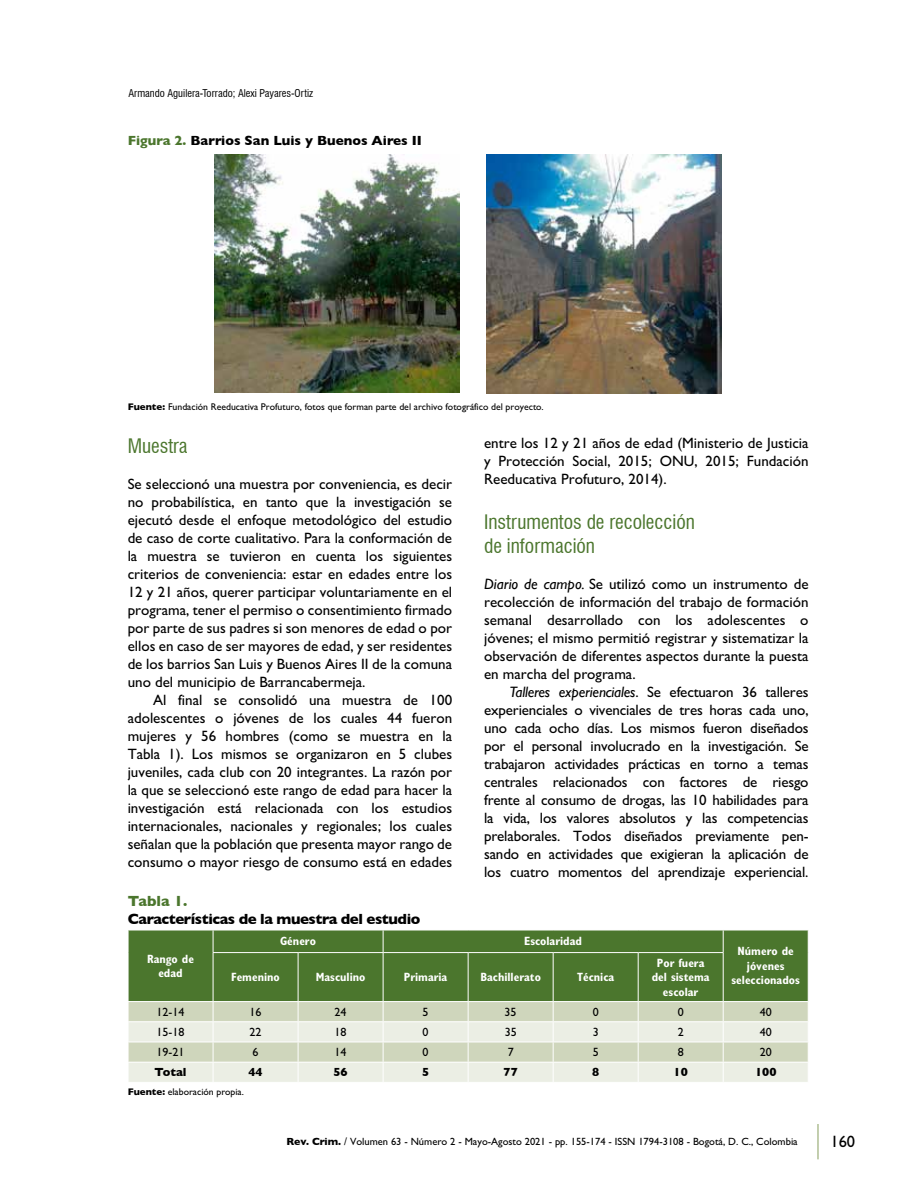
<style>
.page{position:relative;width:915px;height:1191px;background:#fff}
.page>*{position:absolute;margin:0;border:0;box-sizing:border-box;transform-origin:0 0}
.t1{font:condensed 19.5px/23.4px "Swiss 721 BT";color:#4b762d}
.t2{font:16.5px "M Gill Sans";color:#000}
.t3{font:15px/18px "M Gill Sans";color:#000;text-align:justify}
.t4{font:700 15px "Gill Sans";letter-spacing:-.03em;color:#000}
.t5{font:700 15px "Gill Sans";letter-spacing:-.005em;color:#4b762d}
.t6{font:700 13.5px "Gill Sans";color:#000}
.t7{font:700 condensed 12px/14.4px "M Gill Sans";color:#fff;text-align:center}
.t8{font:12px "M Gill Sans";color:#000}
.t9{font:700 12px "Gill Sans";color:#000}
.t10{font:10.5px "M Gill Sans";color:#000}
.t11{font:condensed 10.5px "Swiss 721 BT";color:#000}
.t12{font:9.75px "M Gill Sans";color:#000}
.s1{color:#4b762d}
.s2{font-family:"Gill Sans";font-weight:700}
.s3{font-family:"Gill Sans";font-style:italic}
</style>
<div class="page">
<hr style="left:816px;top:1124px;width:2px;height:35px;background:#afbf94">
<img style="left:214px;top:155px;width:245px;height:237px">
<img style="left:486px;top:155px;width:235px;height:238px">
<div style="left:129px;top:930px;width:678px;height:71px;background:#4b762d"></div>
<svg style="left:213px;top:930px;width:1px;height:22px"></svg>
<svg style="left:382px;top:930px;width:1px;height:22px"></svg>
<svg style="left:722px;top:930px;width:1px;height:22px"></svg>
<hr style="left:213px;top:952px;width:85px;height:1px;background:#fff">
<hr style="left:213px;top:953px;width:1px;height:48px;background:#fff">
<hr style="left:298px;top:952px;width:85px;height:1px;background:#fff">
<hr style="left:297px;top:953px;width:1px;height:48px;background:#fff">
<hr style="left:383px;top:952px;width:85px;height:1px;background:#fff">
<hr style="left:382px;top:953px;width:1px;height:48px;background:#fff">
<hr style="left:468px;top:952px;width:85px;height:1px;background:#fff">
<hr style="left:467px;top:953px;width:1px;height:48px;background:#fff">
<hr style="left:553px;top:952px;width:85px;height:1px;background:#fff">
<hr style="left:552px;top:953px;width:1px;height:48px;background:#fff">
<hr style="left:638px;top:952px;width:85px;height:1px;background:#fff">
<hr style="left:637px;top:953px;width:1px;height:48px;background:#fff">
<hr style="left:722px;top:953px;width:1px;height:48px;background:#fff">
<svg style="left:128px;top:930px;width:1px;height:22px"></svg>
<svg style="left:807px;top:930px;width:1px;height:22px"></svg>
<svg style="left:128px;top:1001px;width:680px;height:81px;background:#dfe3d2"></svg>
<p class="t11" style="left:128px;top:87px;width:186px">Armando Aguilera-Torrado; Alexi Payares-Ortiz</p>
<p class="t6" style="left:128px;top:130px;width:295px"><span class="s1">Figura 2.</span> Barrios San Luis y Buenos Aires II</p>
<p class="t12" style="left:128px;top:402px;width:417px"><span class="s2">Fuente:</span> Fundación Reeducativa Profuturo, fotos que forman parte del archivo fotográfico del proyecto.</p>
<h1 class="t1" style="left:128px;top:434px;width:61px">Muestra</h1>
<p class="t3" style="left:128px;top:475px;width:326px">Se seleccionó una muestra por conveniencia, es decir no probabilística, en tanto que la investigación se ejecutó desde el enfoque metodológico del estudio de caso de corte cualitativo. Para la conformación de la muestra se tuvieron en cuenta los siguientes criterios de conveniencia: estar en edades entre los 12 y 21 años, querer participar voluntariamente en el programa, tener el permiso o consentimiento firmado por parte de sus padres si son menores de edad o por ellos en caso de ser mayores de edad, y ser residentes de los barrios San Luis y Buenos Aires II de la comuna uno del municipio de Barrancabermeja.</p>
<p class="t3" style="left:128px;top:691px;width:326px;text-indent:26px">Al final se consolidó una muestra de 100 adolescentes o jóvenes de los cuales 44 fueron mujeres y 56 hombres (como se muestra en la Tabla 1). Los mismos se organizaron en 5 clubes juveniles, cada club con 20 integrantes. La razón por la que se seleccionó este rango de edad para hacer la investigación está relacionada con los estudios internacionales, nacionales y regionales; los cuales señalan que la población que presenta mayor rango de consumo o mayor riesgo de consumo está en edades</p>
<p class="t3" style="left:484px;top:434px;width:326px">entre los 12 y 21 años de edad (Ministerio de Justicia y Protección Social, 2015; ONU, 2015; Fundación Reeducativa Profuturo, 2014).</p>
<h1 class="t1" style="left:484px;top:510px;width:212px">Instrumentos de recolección de información</h1>
<p class="t3" style="left:484px;top:575px;width:326px"><span class="s3">Diario de campo.</span> Se utilizó como un instrumento de recolección de información del trabajo de formación semanal desarrollado con los adolescentes o jóvenes; el mismo permitió registrar y sistematizar la observación de diferentes aspectos durante la puesta en marcha del programa.</p>
<p class="t3" style="left:484px;top:683px;width:326px;text-indent:26px"><span class="s3">Talleres experienciales</span>. Se efectuaron 36 talleres experienciales o vivenciales de tres horas cada uno, uno cada ocho días. Los mismos fueron diseñados por el personal involucrado en la investigación. Se trabajaron actividades prácticas en torno a temas centrales relacionados con factores de riesgo frente al consumo de drogas, las 10 habilidades para la vida, los valores absolutos y las competencias prelaborales. Todos diseñados previamente pen&shy;sando en actividades que exigieran la aplicación de los cuatro momentos del aprendizaje experiencial.</p>
<p class="t5" style="left:128px;top:888px;width:61px">Tabla 1.</p>
<p class="t4" style="left:128px;top:906px;width:294px">Características de la muestra del estudio</p>
<p class="t7" style="left:147px;top:951px;width:48px">Rango de edad</p>
<p class="t7" style="left:280px;top:934px;width:37px">Género</p>
<p class="t7" style="left:524px;top:934px;width:59px">Escolaridad</p>
<p class="t7" style="left:231px;top:970px;width:50px">Femenino</p>
<p class="t7" style="left:315px;top:970px;width:51px">Masculino</p>
<p class="t7" style="left:403px;top:970px;width:45px">Primaria</p>
<p class="t7" style="left:480px;top:970px;width:62px">Bachillerato</p>
<p class="t7" style="left:577px;top:970px;width:39px">Técnica</p>
<p class="t7" style="left:651px;top:955px;width:59px">Por fuera del sistema escolar</p>
<p class="t7" style="left:731px;top:944px;width:70px">Número de jóvenes seleccionados</p>
<p class="t8" style="left:156px;top:1005px;width:29px">12-14</p>
<p class="t8" style="left:249px;top:1005px;width:13px">16</p>
<p class="t8" style="left:334px;top:1005px;width:13px">24</p>
<p class="t8" style="left:422px;top:1005px;width:7px">5</p>
<p class="t8" style="left:504px;top:1005px;width:13px">35</p>
<p class="t8" style="left:592px;top:1005px;width:7px">0</p>
<p class="t8" style="left:677px;top:1005px;width:7px">0</p>
<p class="t8" style="left:759px;top:1005px;width:13px">40</p>
<p class="t8" style="left:156px;top:1025px;width:29px">15-18</p>
<p class="t8" style="left:249px;top:1025px;width:13px">22</p>
<p class="t8" style="left:334px;top:1025px;width:13px">18</p>
<p class="t8" style="left:422px;top:1025px;width:7px">0</p>
<p class="t8" style="left:504px;top:1025px;width:13px">35</p>
<p class="t8" style="left:592px;top:1025px;width:7px">3</p>
<p class="t8" style="left:677px;top:1025px;width:7px">2</p>
<p class="t8" style="left:759px;top:1025px;width:13px">40</p>
<p class="t8" style="left:156px;top:1045px;width:29px">19-21</p>
<p class="t8" style="left:252px;top:1045px;width:7px">6</p>
<p class="t8" style="left:334px;top:1045px;width:13px">14</p>
<p class="t8" style="left:422px;top:1045px;width:7px">0</p>
<p class="t8" style="left:507px;top:1045px;width:7px">7</p>
<p class="t8" style="left:592px;top:1045px;width:7px">5</p>
<p class="t8" style="left:677px;top:1045px;width:7px">8</p>
<p class="t8" style="left:759px;top:1045px;width:14px">20</p>
<p class="t9" style="left:155px;top:1062px;width:33px">Total</p>
<p class="t9" style="left:248px;top:1062px;width:16px">44</p>
<p class="t9" style="left:333px;top:1062px;width:16px">56</p>
<p class="t9" style="left:422px;top:1062px;width:9px">5</p>
<p class="t9" style="left:503px;top:1062px;width:16px">77</p>
<p class="t9" style="left:592px;top:1062px;width:9px">8</p>
<p class="t9" style="left:673px;top:1062px;width:16px">10</p>
<p class="t9" style="left:754px;top:1062px;width:23px">100</p>
<p class="t12" style="left:128px;top:1086px;width:118px"><span class="s2">Fuente:</span> elaboración propia.</p>
<p class="t10" style="left:286px;top:1135px;width:512px"><span class="s2">Rev. Crim.</span> / Volumen 63 - Número 2 - Mayo-Agosto 2021 - pp. 155-174 - ISSN 1794-3108 - Bogotá, D. C., Colombia</p>
<p class="t2" style="left:830px;top:1132px;width:26px">160</p>
</div>
